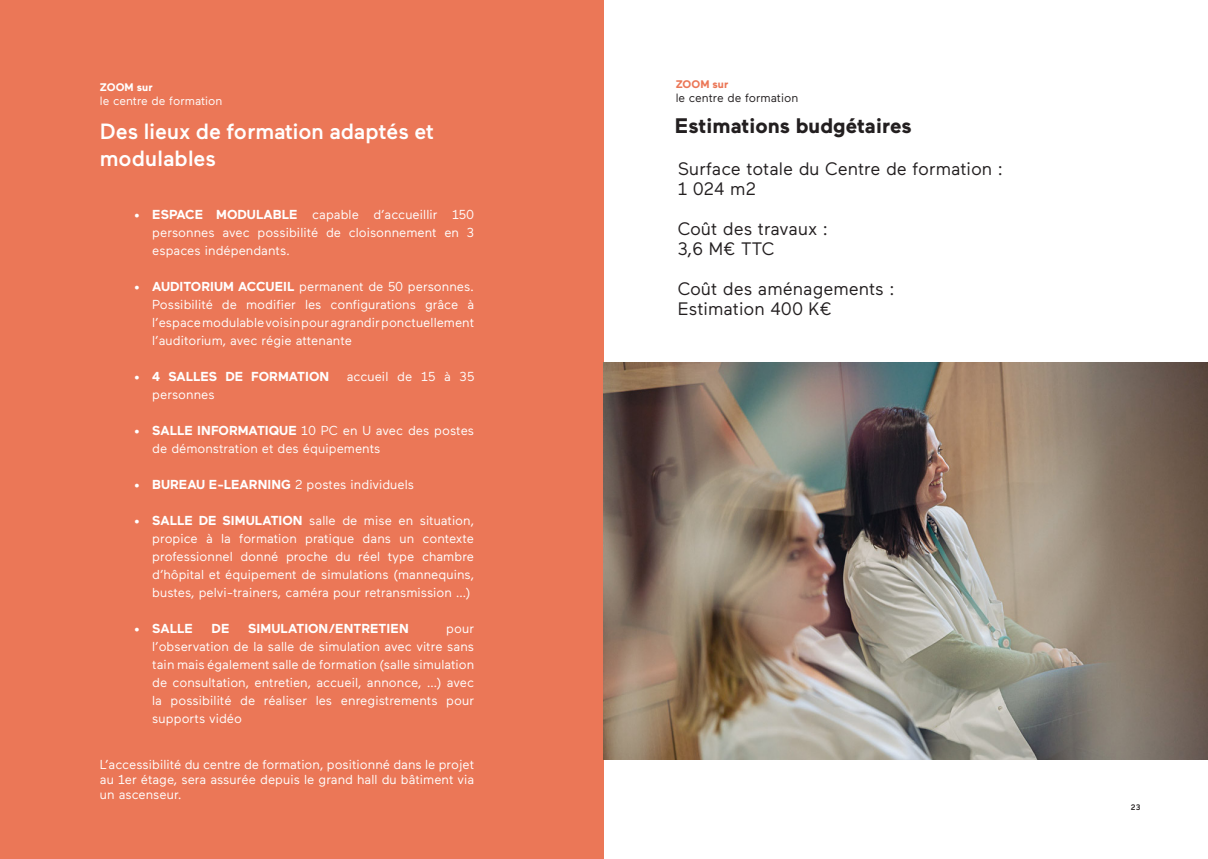
<style>
.page{position:relative;width:1208px;height:859px;background:#fff}
.page>*{position:absolute;margin:0;border:0;box-sizing:border-box;transform-origin:0 0}
.t1{font:500 22px/26.4px "Maax";color:#fff}
.t2{font:700 21px "Maax";color:#231f20}
.t3{font:18px "Maax";color:#231f20}
.t4{font:13px/18px "Maax";color:#fff;text-align:justify}
.t5{font:700 13px "Maax";color:#fff}
.t6{font:12px "Maax";color:#fff}
.t7{font:12px "Maax";color:#231f20}
.t8{font:700 11px "Maax";color:#fff}
.t9{font:700 11px "Maax";color:#eb7757}
.t10{font:500 8px "Maax";color:#231f20}
.s1{font-weight:700}
</style>
<div class="page">
<div style="left:0;top:0;width:604px;height:859px;background:#eb7757"></div>
<img style="left:604px;top:363px;width:604px;height:397px">
<p class="t8" style="left:100px;top:81px;width:54px">ZOOM sur</p>
<p class="t6" style="left:100px;top:95px;width:124px">le centre de formation</p>
<p class="t1" style="left:100px;top:118px;width:335px">Des lieux de formation adaptés et modulables</p>
<p class="t4" style="left:152px;top:206px;width:323px;text-indent:-18px"><span class="s1">• ESPACE MODULABLE</span> capable d’accueillir 150 personnes avec possibilité de cloisonnement en 3 espaces indépendants.</p>
<p class="t4" style="left:152px;top:278px;width:323px;text-indent:-18px"><span class="s1">• AUDITORIUM ACCUEIL</span> permanent de 50 personnes.<br>Possibilité de modifier les configurations grâce à l’espace modulable voisin pour agrandir ponctuellement l’auditorium, avec régie attenante</p>
<p class="t5" style="left:134px;top:370px;width:196px">• 4 SALLES DE FORMATION</p>
<p class="t4" style="left:347px;top:368px;width:129px">accueil de 15 à 35</p>
<p class="t4" style="left:152px;top:386px;width:64px">personnes</p>
<p class="t4" style="left:152px;top:422px;width:323px;text-indent:-18px"><span class="s1">• SALLE INFORMATIQUE</span> 10 PC en U avec des postes de démonstration et des équipements</p>
<p class="t4" style="left:134px;top:476px;width:281px"><span class="s1">• BUREAU E-LEARNING</span> 2 postes individuels</p>
<p class="t4" style="left:152px;top:512px;width:323px;text-indent:-18px"><span class="s1">• SALLE DE SIMULATION</span> salle de mise en situation, propice à la formation pratique dans un contexte professionnel donné proche du réel type chambre d’hôpital et équipement de simulations (mannequins, bustes, pelvi-trainers, caméra pour retransmission …)</p>
<p class="t5" style="left:134px;top:622px;width:60px">• SALLE</p>
<p class="t5" style="left:211px;top:622px;width:19px">DE</p>
<p class="t5" style="left:248px;top:622px;width:162px">SIMULATION/ENTRETIEN</p>
<p class="t4" style="left:152px;top:620px;width:323px;text-indent:294px">pour l’observation de la salle de simulation avec vitre sans tain mais également salle de formation (salle simulation de consultation, entretien, accueil, annonce, …) avec la possibilité de réaliser les enregistrements pour supports vidéo</p>
<p class="t4" style="left:100px;top:757px;width:376px;line-height:15px">L’accessibilité du centre de formation, positionné dans le projet au 1er étage, sera assurée depuis le grand hall du bâtiment via un ascenseur.</p>
<p class="t9" style="left:675px;top:78px;width:54px">ZOOM sur</p>
<p class="t7" style="left:675px;top:92px;width:124px">le centre de formation</p>
<p class="t2" style="left:675px;top:114px;width:238px">Estimations budgétaires</p>
<p class="t3" style="left:677px;top:159px;width:327px">Surface totale du Centre de formation :</p>
<p class="t3" style="left:677px;top:179px;width:80px">1 024 m2</p>
<p class="t3" style="left:677px;top:219px;width:152px">Coût des travaux :</p>
<p class="t3" style="left:677px;top:239px;width:98px">3,6 M€ TTC</p>
<p class="t3" style="left:677px;top:279px;width:218px">Coût des aménagements :</p>
<p class="t3" style="left:677px;top:299px;width:156px">Estimation 400 K€</p>
<p class="t10" style="left:1130px;top:803px;width:11px">23</p>
</div>
